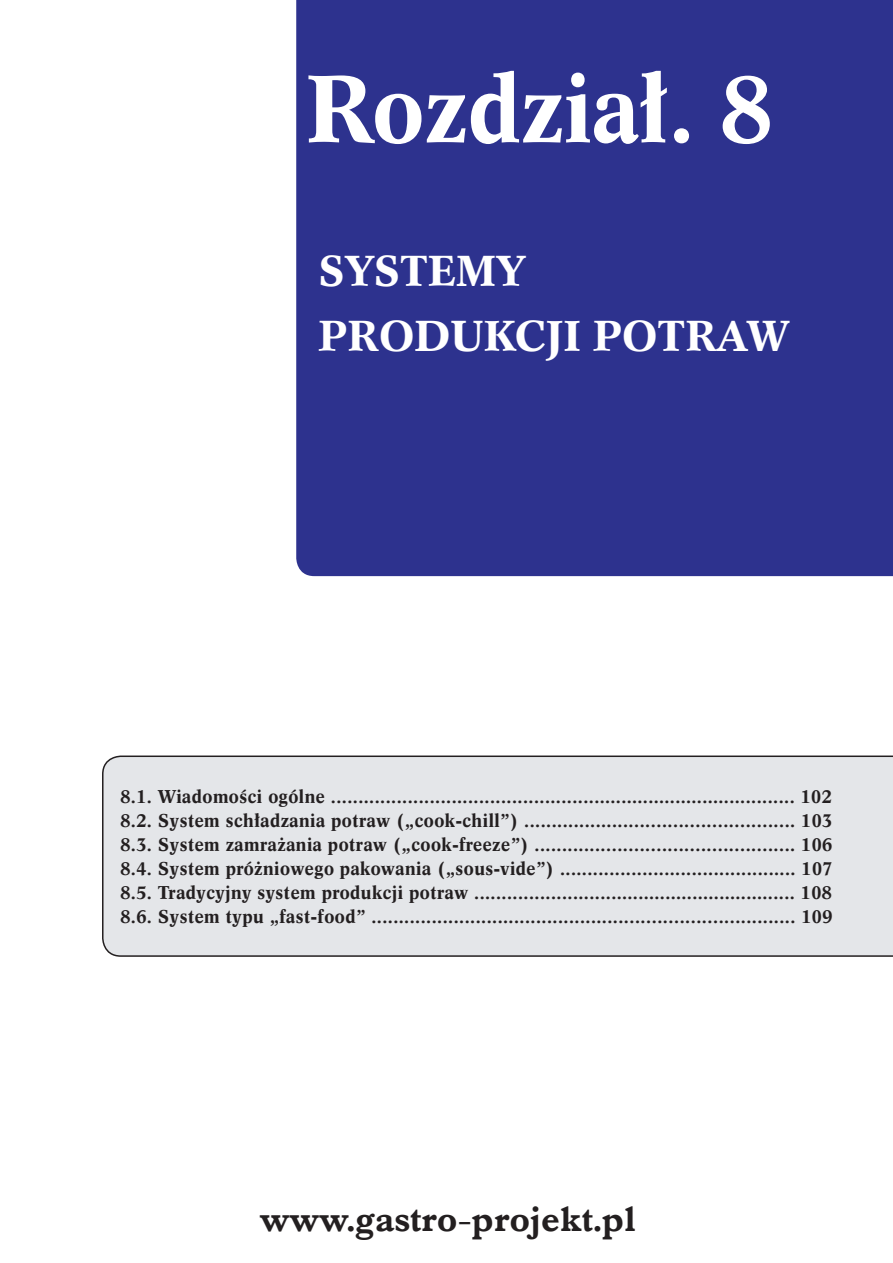
<style>
.page{position:relative;width:893px;height:1263px;background:#fff}
.page>*{position:absolute;margin:0;border:0;box-sizing:border-box;transform-origin:0 0}
.t1{font:93px "Dutch 809 EU Bold";color:#fff}
.t2{font:42px/64.5px "Dutch 809 EU Bold";color:#fff}
.t3{font:36px "Dutch 766 EU Bold";color:#231f20}
.t4{font:18px/24px "Dutch 809 EU Bold";letter-spacing:.025em;color:#231f20;text-align:justify}
</style>
<div class="page">
<div style="left:102px;top:755px;width:791px;height:202px;background:#e4e6e9"></div>
<div style="left:296px;top:0;width:597px;height:576px;background:#2d328e"></div>
<h1 class="t1" style="left:305px;top:51px;width:469px">Rozdział. 8</h1>
<h2 class="t2" style="left:318px;top:241px;width:473px">SYSTEMY<br>PRODUKCJI POTRAW</h2>
<p class="t4" style="left:120px;top:786px;width:714px">8.1. Wiadomości ogólne ..................................................................................... 102<br>8.2. System schładzania potraw („cook-chill”) ................................................. 103<br>8.3. System zamrażania potraw („cook-freeze”) ............................................... 106<br>8.4. System próżniowego pakowania („sous-vide”) ........................................... 107<br>8.5. Tradycyjny system produkcji potraw ........................................................... 108<br>8.6. System typu „fast-food” ............................................................................. 109</p>
<h3 class="t3" style="left:260px;top:1197px;width:377px">www.gastro-projekt.pl</h3>
</div>
